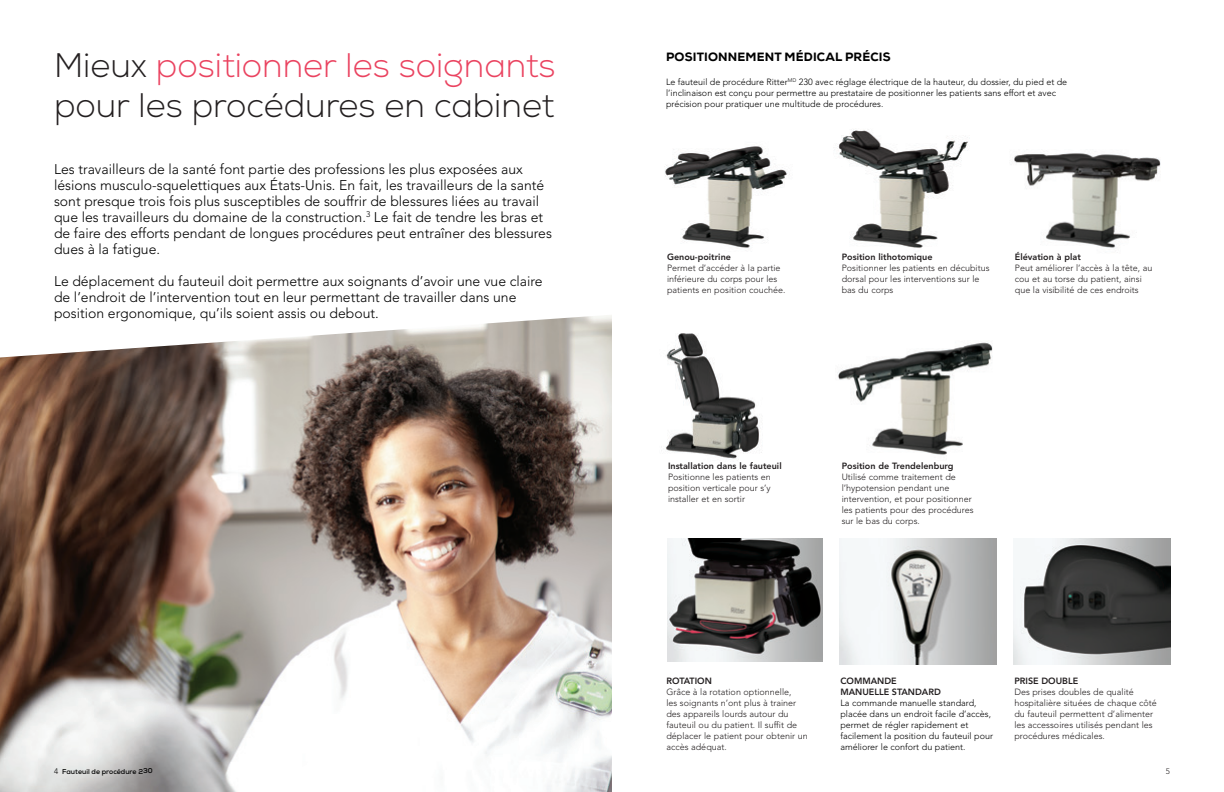
<style>
.page{position:relative;width:1224px;height:792px;background:#fff}
.page>*{position:absolute;margin:0;border:0;box-sizing:border-box;transform-origin:0 0}
.t1{font:300 34px/40px "Nexa";color:#231f20}
.Body_Style_1{font:300 14px/16px "Avenir LT Pro";color:#000}
.Headline_Style_5{font:800 12px "Nexa";letter-spacing:.015em;color:#000}
.NEW_CAPTIONS{font:300 9px/11px "Avenir LT Pro";color:#231f20}
.Body_Style_3{font:300 9px/11px "Avenir LT Pro";color:#000}
.NEW_CAPTIONS-2{font:300 9px/11px "Avenir LT Pro";color:#000}
.NEW_CAPTIONS-3{font:800 9px "Avenir LT Pro";color:#231f20}
.Body_Style_3-2{font:800 9px/11px "Avenir LT Pro";color:#231f20}
.t2{font:300 8px "Avenir LT Pro";color:#231f20}
.t3{font:700 7px "Nexa";letter-spacing:-.005em;color:#000}
.s1{color:#ea4360}
.s2{font-weight:800}
.s3{font-family:"Avenir LT Pro";font-weight:300;font-size:8px}
</style>
<div class="page">
<img style="left:0;top:315px;width:612px;height:477px">
<img style="left:837px;top:342px;width:155px;height:113px">
<img style="left:665px;top:333px;width:97px;height:126px">
<img style="left:838px;top:130px;width:130px;height:118px">
<img style="left:1014px;top:153px;width:147px;height:95px">
<img style="left:665px;top:146px;width:125px;height:102px">
<img style="left:667px;top:539px;width:155px;height:123px">
<img style="left:1014px;top:539px;width:156px;height:126px">
<img style="left:840px;top:539px;width:156px;height:126px">
<p class="t1" style="left:54px;top:46px;width:503px">Mieux <span class="s1">positionner les soignants </span>pour les procédures en cabinet</p>
<p class="Body_Style_1" style="left:54px;top:161px;width:500px">Les travailleurs de la santé font partie des professions les plus exposées aux lésions musculo-squelettiques aux États-Unis. En fait, les travailleurs de la santé sont presque trois fois plus susceptibles de souffrir de blessures liées au travail que les travailleurs du domaine de la construction.<sup>3</sup> Le fait de tendre les bras et de faire des efforts pendant de longues procédures peut entraîner des blessures dues à la fatigue.</p>
<p class="Body_Style_1" style="left:54px;top:273px;width:490px">Le déplacement du fauteuil doit permettre aux soignants d’avoir une vue claire de l’endroit de l’intervention tout en leur permettant de travailler dans une position ergonomique, qu’ils soient assis ou debout.</p>
<p class="Headline_Style_5" style="left:666px;top:50px;width:226px">POSITIONNEMENT MÉDICAL PRÉCIS</p>
<p class="Body_Style_3" style="left:666px;top:77px;width:403px">Le fauteuil de procédure Ritter<sup>MD</sup> 230 avec réglage électrique de la hauteur, du dossier, du pied et de l’inclinaison est conçu pour permettre au prestataire de positionner les patients sans effort et avec précision pour pratiquer une multitude de procédures.</p>
<p class="NEW_CAPTIONS-3" style="left:667px;top:252px;width:65px">Genou-poitrine</p>
<p class="NEW_CAPTIONS" style="left:667px;top:263px;width:120px">Permet d’accéder à la partie inférieure du corps pour les patients en position couchée.</p>
<p class="NEW_CAPTIONS" style="left:842px;top:252px;width:149px"><span class="s2">Position lithotomique<br></span>Positionner les patients en décubitus dorsal pour les interventions sur le bas du corps</p>
<p class="NEW_CAPTIONS-3" style="left:1015px;top:252px;width:68px">Élévation à plat</p>
<p class="NEW_CAPTIONS" style="left:1015px;top:263px;width:139px">Peut améliorer l’accès à la tête, au cou et au torse du patient, ainsi que la visibilité de ces endroits</p>
<p class="NEW_CAPTIONS" style="left:668px;top:460px;width:115px"><span class="s2">Installation dans le fauteuil<br></span>Positionne les patients en position verticale pour s’y installer et en sortir</p>
<p class="NEW_CAPTIONS-3" style="left:842px;top:461px;width:113px">Position de Trendelenburg</p>
<p class="NEW_CAPTIONS" style="left:842px;top:471px;width:133px">Utilisé comme traitement de l’hypotension pendant une intervention, et pour positionner les patients pour des procédures sur le bas du corps.</p>
<p class="Body_Style_3-2" style="left:666px;top:676px;width:47px">ROTATION</p>
<p class="NEW_CAPTIONS" style="left:666px;top:687px;width:143px">Grâce à la rotation optionnelle,<br>les soignants n’ont plus à trainer des appareils lourds autour du fauteuil ou du patient. Il suffit de déplacer le patient pour obtenir un accès adéquat.</p>
<p class="Body_Style_3-2" style="left:840px;top:676px;width:102px">COMMANDE<br>MANUELLE STANDARD</p>
<p class="NEW_CAPTIONS-2" style="left:840px;top:698px;width:154px">La commande manuelle standard, placée dans un endroit facile d’accès, permet de régler rapidement et facilement la position du fauteuil pour améliorer le confort du patient.</p>
<p class="Body_Style_3-2" style="left:1014px;top:676px;width:65px">PRISE DOUBLE</p>
<p class="NEW_CAPTIONS" style="left:1014px;top:687px;width:144px">Des prises doubles de qualité hospitalière situées de chaque côté du fauteuil permettent d’alimenter les accessoires utilisés pendant les procédures médicales.</p>
<p class="t3" style="left:54px;top:767px;width:100px"><span class="s3">4</span> Fauteuil de procédure 230</p>
<p class="t2" style="left:1166px;top:767px;width:6px">5</p>
</div>
